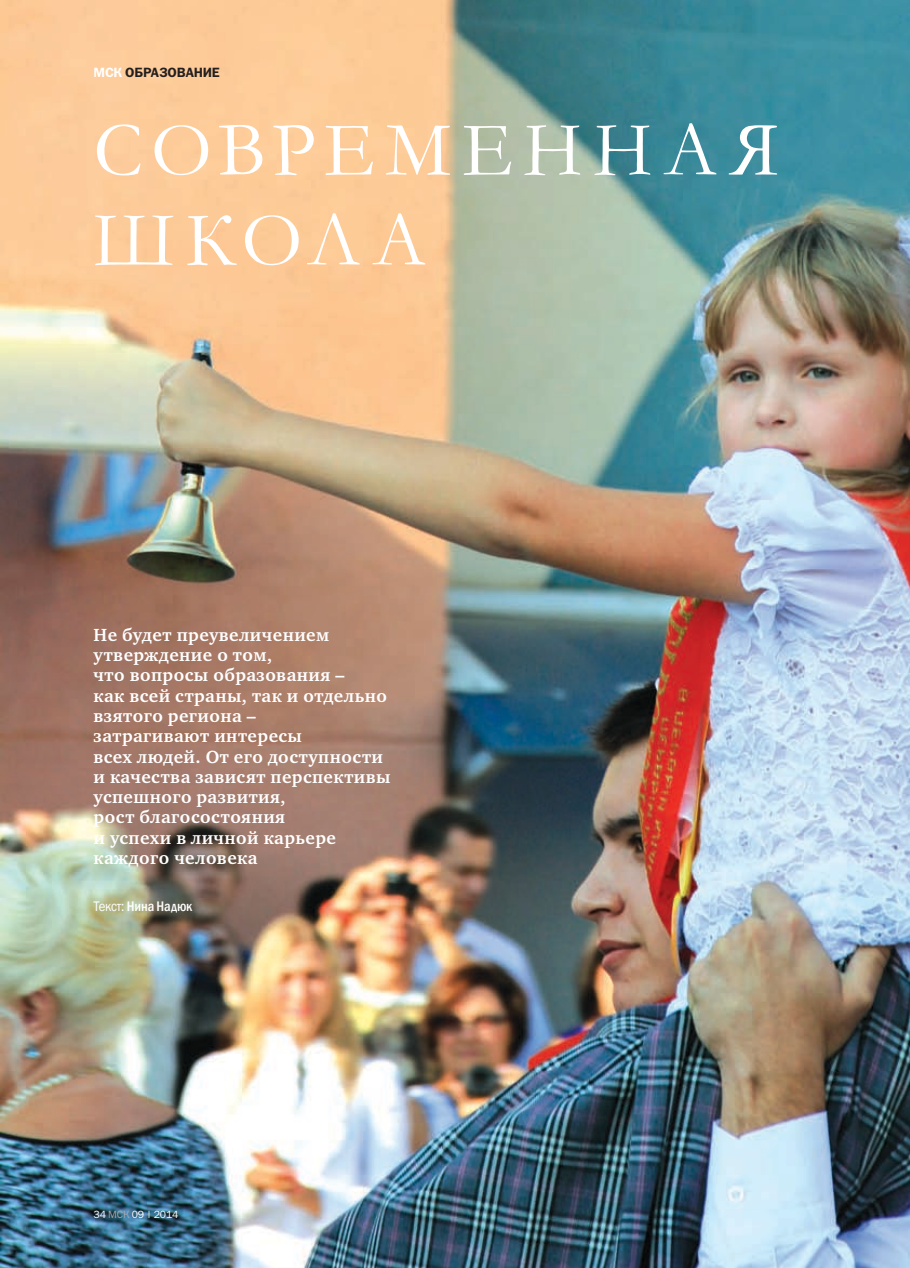
<style>
.page{position:relative;width:910px;height:1268px;background:#fff}
.page>*{position:absolute;margin:0;border:0;box-sizing:border-box;transform-origin:0 0}
.t1{font:78px/90px "Garamond";letter-spacing:.13em;color:#fff}
.t2{font:700 18px/20.2px "Charter ITCC";letter-spacing:.025em;color:#fff}
.t3{font:500 condensed 14.25px "Franklin Gothic";letter-spacing:-.01em;color:#fff}
.t4{font:13.5px "Franklin Gothic Demi C";color:#231f20}
.t5{font:10.5px "Franklin Gothic Book C";letter-spacing:-.015em;color:#fff}
.s1{color:#fff}
.s2{font-weight:400;font-stretch:normal}
.s3{color:#a7a9ac}
</style>
<div class="page">
<img style="left:0;top:0;width:910px;height:1267px">
<p class="t4" style="left:94px;top:64px;width:128px"><span class="s1">мск</span> образование</p>
<h1 class="t1" style="left:93px;top:103px;width:687px">Современная школа</h1>
<p class="t2" style="left:94px;top:625px;width:298px">Не будет преувеличением утверждение о том,<br>что вопросы образования –<br>как всей страны, так и отдельно взятого региона –<br>затрагивают интересы<br>всех людей. От его доступности и качества зависят перспективы успешного развития,<br>рост благосостояния<br>и успехи в личной карьере каждого человека</p>
<p class="t3" style="left:94px;top:896px;width:100px"><span class="s2">Текст:</span> Нина Надюк</p>
<p class="t5" style="left:94px;top:1208px;width:86px">34 <span class="s3">МСК</span> 09 | 2014</p>
</div>
